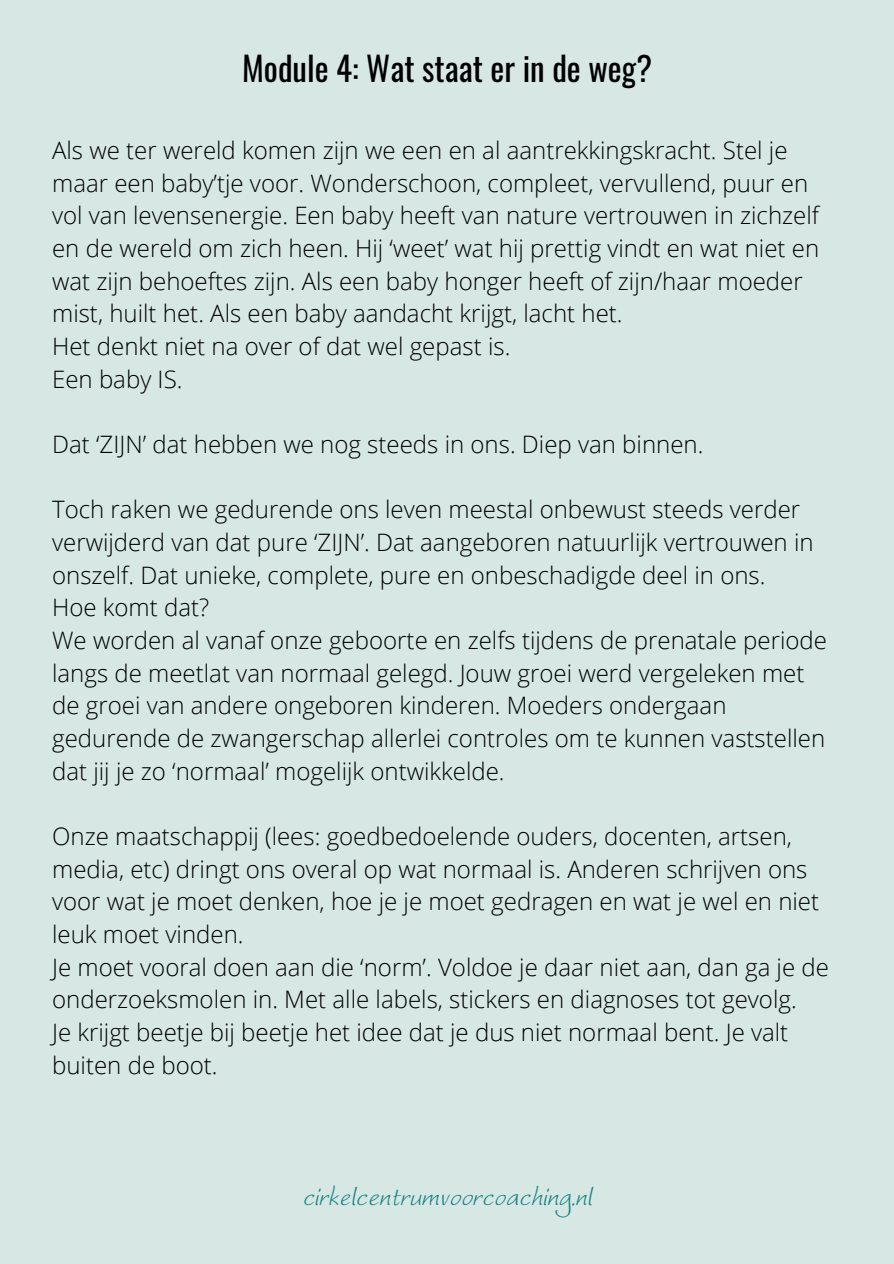
<style>
.page{position:relative;width:894px;height:1264px;background:#fff}
.page>*{position:absolute;margin:0;border:0;box-sizing:border-box;transform-origin:0 0}
.t1{font:italic 36px "Worstveld Sling";color:#168380}
.t2{font:33px "Oswald";color:#000}
.t3{font:300 24px/32.7px "Open Sans";color:#000}
</style>
<div class="page">
<div style="left:0;top:0;width:893px;height:1263px;background:#d6e7e4"></div>
<p class="t2" style="left:242px;top:43px;width:411px">Module 4: Wat staat er in de weg?</p>
<p class="t3" style="left:52px;top:133px;width:768px">Als we ter wereld komen zijn we een en al aantrekkingskracht. Stel je maar een baby’tje voor. Wonderschoon, compleet, vervullend, puur en vol van levensenergie. Een baby heeft van nature vertrouwen in zichzelf en de wereld om zich heen. Hij ‘weet’ wat hij prettig vindt en wat niet en wat zijn behoeftes zijn. Als een baby honger heeft of zijn/haar moeder mist, huilt het. Als een baby aandacht krijgt, lacht het.</p>
<p class="t3" style="left:52px;top:329px;width:459px">Het denkt niet na over of dat wel gepast is.</p>
<p class="t3" style="left:52px;top:362px;width:132px">Een baby IS.</p>
<p class="t3" style="left:52px;top:427px;width:652px">Dat ‘ZIJN’ dat hebben we nog steeds in ons. Diep van binnen.</p>
<p class="t3" style="left:52px;top:492px;width:762px">Toch raken we gedurende ons leven meestal onbewust steeds verder verwijderd van dat pure ‘ZIJN’. Dat aangeboren natuurlijk vertrouwen in onszelf. Dat unieke, complete, pure en onbeschadigde deel in ons.</p>
<p class="t3" style="left:52px;top:590px;width:159px">Hoe komt dat?</p>
<p class="t3" style="left:52px;top:623px;width:776px">We worden al vanaf onze geboorte en zelfs tijdens de prenatale periode langs de meetlat van normaal gelegd. Jouw groei werd vergeleken met de groei van andere ongeboren kinderen. Moeders ondergaan gedurende de zwangerschap allerlei controles om te kunnen vaststellen dat jij je zo ‘normaal’ mogelijk ontwikkelde.</p>
<p class="t3" style="left:52px;top:819px;width:768px">Onze maatschappij (lees: goedbedoelende ouders, docenten, artsen, media, etc) dringt ons overal op wat normaal is. Anderen schrijven ons voor wat je moet denken, hoe je je moet gedragen en wat je wel en niet leuk moet vinden.</p>
<p class="t3" style="left:52px;top:950px;width:778px">Je moet vooral doen aan die ‘norm’. Voldoe je daar niet aan, dan ga je de onderzoeksmolen in. Met alle labels, stickers en diagnoses tot gevolg.</p>
<p class="t3" style="left:52px;top:1015px;width:737px">Je krijgt beetje bij beetje het idee dat je dus niet normaal bent. Je valt buiten de boot.</p>
<p class="t1" style="left:302px;top:1179px;width:291px">cirkelcentrumvoorcoaching.nl</p>
</div>
